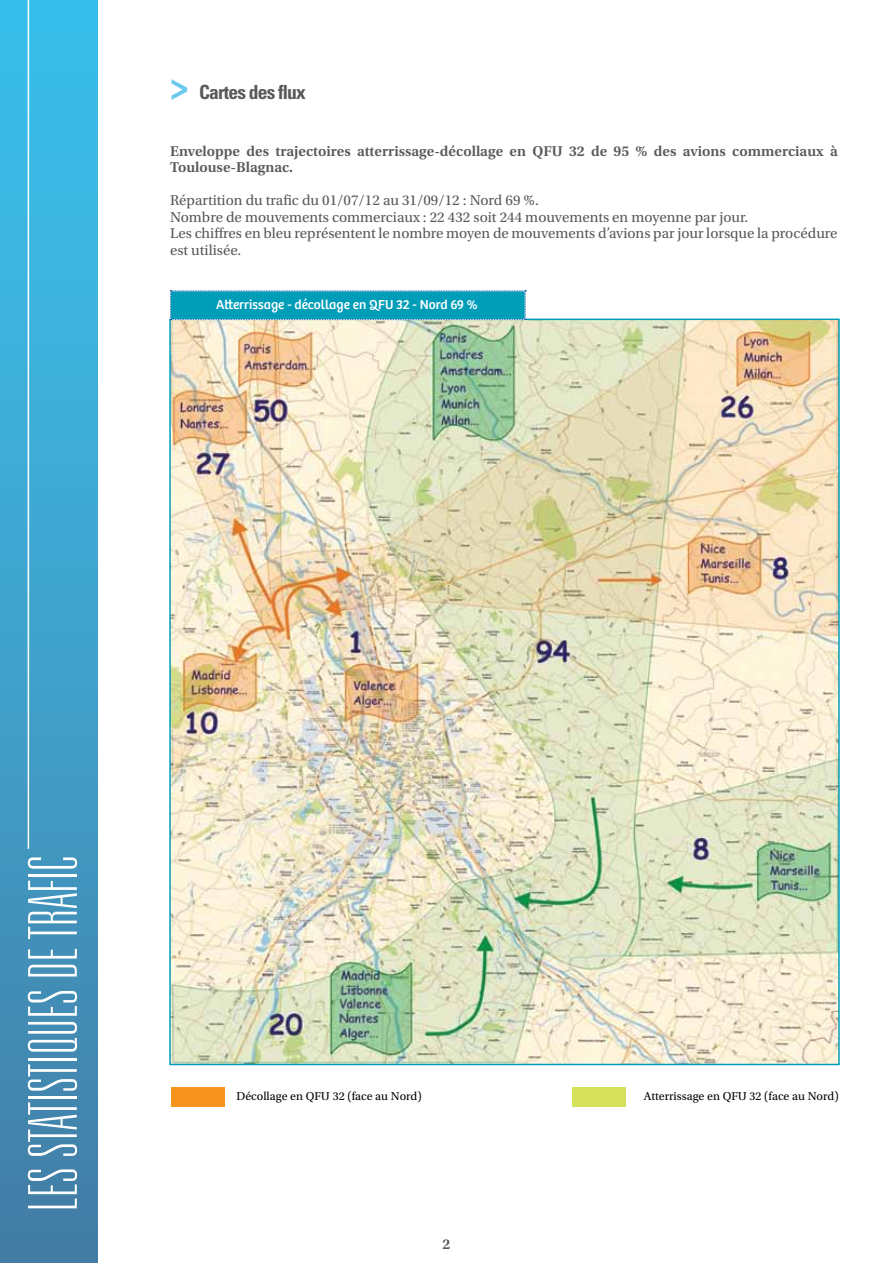
<style>
.page{position:relative;width:893px;height:1263px;background:#fff}
.page>*{position:absolute;margin:0;border:0;box-sizing:border-box;transform-origin:0 0}
.t1{font:100 ultra-condensed 67.5px "Univers LT Std";letter-spacing:.025em;color:#fff}
.t2{font:700 condensed 19.5px "Univers LT Std";letter-spacing:-.04em;color:#58595b}
.t3{font:15px/16.5px "Utopia Std";color:#58595b}
.t4{font:600 15px/16.5px "Utopia Std";color:#58595b}
.t5{font:13.5px "Bree";color:#fff}
.t6{font:12px "Utopia Std";color:#000}
.s1{font-size:37.5px;color:#6bc8ed}
</style>
<div class="page">
<img style="left:172px;top:322px;width:665px;height:740px">
<div style="left:0;top:0;width:98px;height:1263px;background:linear-gradient(to bottom,#3ac3ee,#447fa7)"></div>
<hr style="left:28px;top:0;width:1px;height:849px;background:#fff">
<svg style="left:170px;top:290px;width:356px;height:30px;background:#0e9fbc"></svg>
<div style="left:572px;top:1087px;width:54px;height:20px;background:#d5e05b"></div>
<div style="left:171px;top:1087px;width:54px;height:20px;background:#f7941e"></div>
<h2 class="t2" style="left:170px;top:80px;width:137px"><span class="s1">&gt;</span> Cartes des flux</h2>
<p class="t4" style="left:170px;top:143px;width:669px">Enveloppe des trajectoires atterrissage-décollage en QFU 32 de 95 % des avions commerciaux à<br>Toulouse-Blagnac.</p>
<p class="t3" style="left:170px;top:192px;width:669px">Répartition du trafic du 01/07/12 au 31/09/12 : Nord 69 %.<br>Nombre de mouvements commerciaux : 22 432 soit 244 mouvements en moyenne par jour.<br>Les chiffres en bleu représentent le nombre moyen de mouvements d’avions par jour lorsque la procédure est utilisée.</p>
<p class="t5" style="left:216px;top:297px;width:263px">Atterrissage - décollage en QFU 32 - Nord 69 %</p>
<h1 class="t1" style="left:19px;top:1210px;width:356px;rotate:-90deg">Les statistiques de trafic</h1>
<p class="t6" style="left:237px;top:1089px;width:187px">Décollage en QFU 32 (face au Nord)</p>
<p class="t6" style="left:644px;top:1089px;width:196px">Atterrissage en QFU 32 (face au Nord)</p>
<p class="t4" style="left:443px;top:1235px;width:9px">2</p>
</div>
